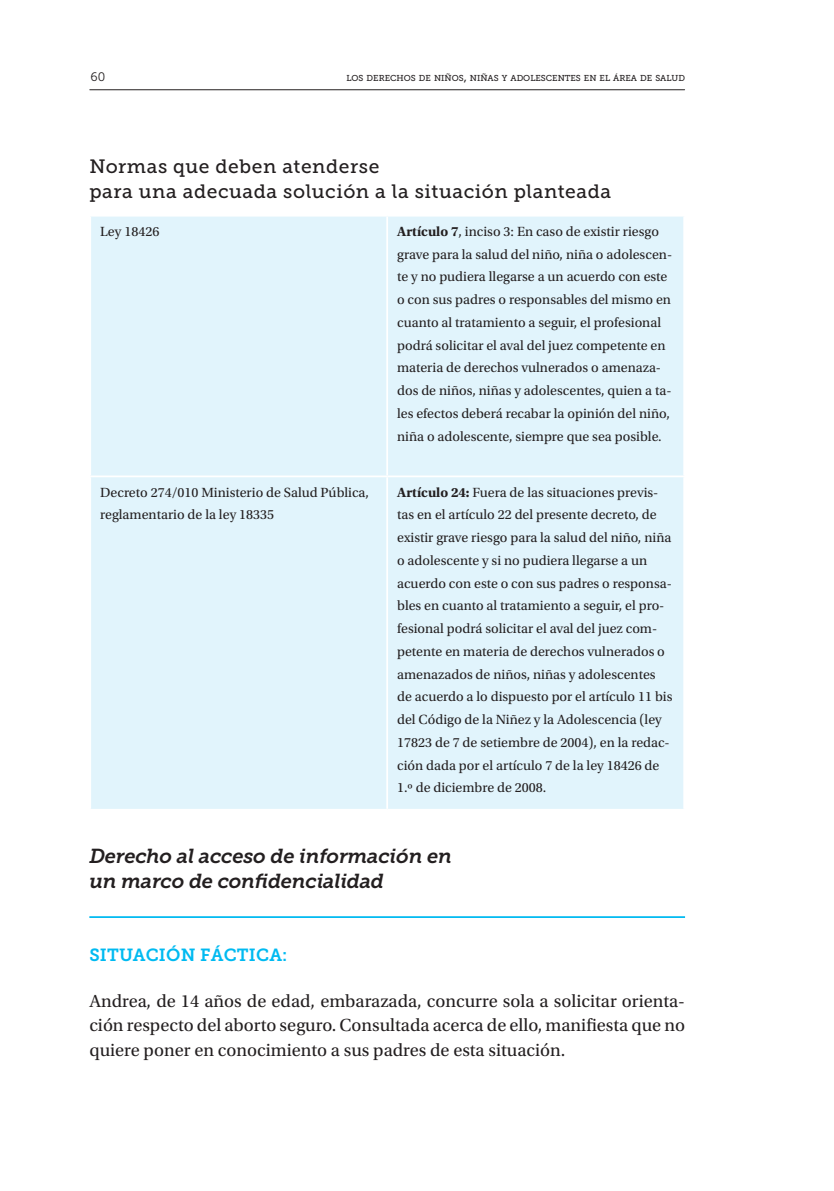
<style>
.page{position:relative;width:834px;height:1191px;background:#fff}
.page>*{position:absolute;margin:0;border:0;box-sizing:border-box;transform-origin:0 0}
.SUBTÍTULO_2{font:italic 20.12px/24.5px "Museo Slab 700";letter-spacing:-.01em;color:#231f20}
.TEXTO_CUADRO_TIT{font:19.25px/24.5px "Museo Slab 500";letter-spacing:.03em;color:#231f20}
.TEXTO_PRIMER{font:18.38px/24.5px "Utopia Std";color:#231f20;text-align:justify}
.SUBTÍTULO_FÁCTICAS{font:17.5px "Museo Slab 700";letter-spacing:.01em;color:#00baf1}
.TEXTO_CUADRO{font:14px/22.8px "Utopia Std";color:#231f20}
.t1{font:12.25px "Museo Slab 300";color:#231f20}
.t2{font:8.58px "Museo Slab 500";color:#231f20}
.s1{font-size:12.25px}
.s2{font-weight:700}
</style>
<div class="page">
<hr style="left:90px;top:89px;width:594px;height:1px;background:#231f20">
<hr style="left:89px;top:916px;width:596px;height:2px;background:#00baf1">
<div style="left:91px;top:216px;width:592px;height:593px;background:#e1f4fc"></div>
<hr style="left:386px;top:216px;width:2px;height:259px;background:#fff">
<hr style="left:89px;top:475px;width:298px;height:2px;background:#fff">
<hr style="left:387px;top:475px;width:298px;height:2px;background:#fff">
<hr style="left:386px;top:477px;width:2px;height:332px;background:#fff">
<p class="t1" style="left:91px;top:70px;width:16px">60</p>
<p class="t2" style="left:346px;top:73px;width:340px">LOS DERECHOS DE NIÑOS<span class="s1">,</span> NIÑAS Y ADOLESCENTES EN EL ÁREA DE SALUD</p>
<p class="TEXTO_CUADRO_TIT" style="left:89px;top:155px;width:523px">Normas que deben atenderse<br>para una adecuada solución a la situación planteada</p>
<p class="TEXTO_CUADRO" style="left:100px;top:220px;width:61px">Ley 18426</p>
<p class="TEXTO_CUADRO" style="left:397px;top:220px;width:276px"><span class="s2">Artículo 7</span>, inciso 3: En caso de existir riesgo grave para la salud del niño, niña o adolescen&shy;te y no pudiera llegarse a un acuerdo con este o con sus padres o responsables del mismo en cuanto al tratamiento a seguir, el profesional podrá solicitar el aval del juez competente en materia de derechos vulnerados o amenaza&shy;dos de niños, niñas y adolescentes, quien a ta&shy;les efectos deberá recabar la opinión del niño, niña o adolescente, siempre que sea posible.</p>
<p class="TEXTO_CUADRO" style="left:100px;top:481px;width:270px">Decreto 274/010 Ministerio de Salud Pública, reglamentario de la ley 18335</p>
<p class="TEXTO_CUADRO" style="left:397px;top:481px;width:277px"><span class="s2">Artículo 24:</span> Fuera de las situaciones previs&shy;tas en el artículo 22 del presente decreto, de existir grave riesgo para la salud del niño, niña o adolescente y si no pudiera llegarse a un acuerdo con este o con sus padres o responsa&shy;bles en cuanto al tratamiento a seguir, el pro&shy;fesional podrá solicitar el aval del juez com&shy;petente en materia de derechos vulnerados o amenazados de niños, niñas y adolescentes de acuerdo a lo dispuesto por el artículo 11 bis del Código de la Niñez y la Adolescencia (ley 17823 de 7 de setiembre de 2004), en la redac&shy;ción dada por el artículo 7 de la ley 18426 de 1.º de diciembre de 2008.</p>
<p class="SUBTÍTULO_2" style="left:89px;top:844px;width:364px">Derecho al acceso de información en un marco de confidencialidad</p>
<p class="SUBTÍTULO_FÁCTICAS" style="left:89px;top:945px;width:200px">SITUACIÓN FÁCTICA:</p>
<p class="TEXTO_PRIMER" style="left:89px;top:988px;width:597px">Andrea, de 14 años de edad, embarazada, concurre sola a solicitar orienta&shy;ción respecto del aborto seguro. Consultada acerca de ello, manifiesta que no quiere poner en conocimiento a sus padres de esta situación.</p>
</div>
